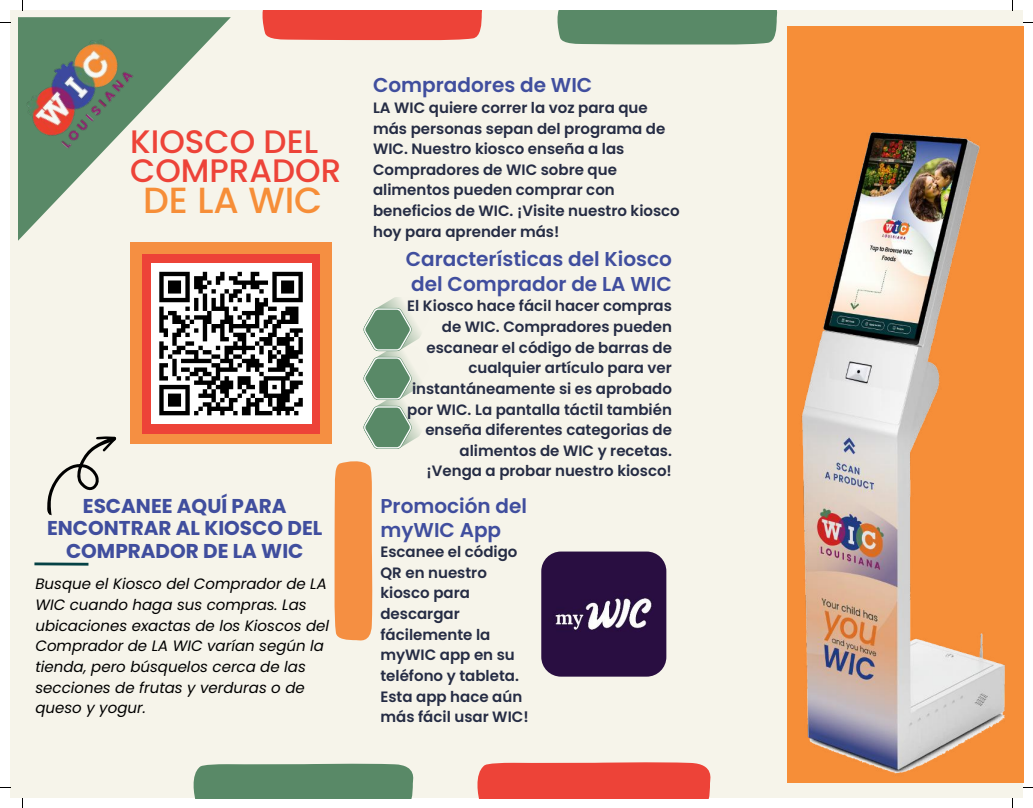
<style>
.page{position:relative;width:1033px;height:808px;background:#fff}
.page>*{position:absolute;margin:0;border:0;box-sizing:border-box;transform-origin:0 0}
.t1{font:500 36.38px "Poppins";color:#f68e38}
.t2{font:500 32.5px/29px "Poppins";color:#ed4338}
.t3{font:600 20px/25.2px "Poppins";color:#404e9e}
.t4{font:700 20px/22.5px "Poppins";color:#404e9e;text-align:center}
.t5{font:600 15px/20.6px "Poppins";color:#252c44}
.t6{font:italic 15px/20.6px "Poppins";color:#000}
</style>
<div class="page">
<div style="left:10px;top:10px;width:1013px;height:788px;background:#f6f4ea"></div>
<div style="left:262px;top:10px;width:220px;height:31px;background:#ed4338"></div>
<svg style="left:334px;top:461px;width:39px;height:180px;background:#f5964e"></svg>
<svg style="left:193px;top:763px;width:221px;height:35px;background:#618e6e"></svg>
<div style="left:477px;top:762px;width:234px;height:36px;background:#ed4338"></div>
<img style="left:541px;top:551px;width:125px;height:125px;border-radius:20px">
<svg style="left:363px;top:297px;width:58px;height:152px"></svg>
<div style="left:787px;top:26px;width:236px;height:756px;background:#f68e38"></div>
<div style="left:557px;top:10px;width:221px;height:35px;background:#598967"></div>
<svg style="left:18px;top:17px;width:213px;height:224px"></svg>
<hr style="left:34px;top:562px;width:54px;height:3px;background:#054145">
<div style="left:130px;top:242px;width:202px;height:202px;background:#f58f42"></div>
<div style="left:143px;top:254px;width:177px;height:179px;background:#ed4338"></div>
<img style="left:787px;top:132px;width:236px;height:651px">
<img style="left:10px;top:10px;width:152px;height:168px">
<svg style="left:47px;top:436px;width:70px;height:80px"></svg>
<div style="left:151px;top:263px;width:160px;height:161px;background:#fff"></div>
<svg style="left:159px;top:271px;width:144px;height:145px"></svg>
<h2 class="t2" style="left:130px;top:127px;width:212px">KIOSCO DEL<br>COMPRADOR</h2>
<h1 class="t1" style="left:143px;top:175px;width:181px">DE LA WIC</h1>
<h3 class="t4" style="left:47px;top:494px;width:277px">ESCANEE AQUÍ PARA<br>ENCONTRAR AL KIOSCO DEL<br>COMPRADOR DE LA WIC</h3>
<p class="t6" style="left:35px;top:574px;width:295px">Busque el Kiosco del Comprador de LA<br>WIC cuando haga sus compras. Las ubicaciones exactas de los Kioscos del<br>Comprador de LA WIC varían según la tienda, pero búsquelos cerca de las secciones de frutas y verduras o de queso y yogur.</p>
<h3 class="t3" style="left:373px;top:73px;width:221px">Compradores de WIC</h3>
<p class="t5" style="left:373px;top:97px;width:308px">LA WIC quiere correr la voz para que más personas sepan del programa de<br>WIC. Nuestro kiosco enseña a las<br>Compradores de WIC sobre que alimentos pueden comprar con beneficios de WIC. ¡Visite nuestro kiosco hoy para aprender más!</p>
<h3 class="t3" style="left:406px;top:246px;width:268px">Características del Kiosco del Comprador de LA WIC</h3>
<p class="t5" style="left:407px;top:296px;width:266px;text-align:right">El Kiosco hace fácil hacer compras de WIC. Compradores pueden escanear el código de barras de cualquier artículo para ver instantáneamente si es aprobado por WIC. La pantalla táctil también enseña diferentes categorias de alimentos de WIC y recetas. ¡Venga a probar nuestro kiosco!</p>
<h3 class="t3" style="left:380px;top:494px;width:148px;line-height:23.5px">Promoción del myWIC App</h3>
<p class="t5" style="left:380px;top:541px;width:150px">Escanee el código<br>QR en nuestro kiosco para descargar fácilemente la myWIC app en su teléfono y tableta.<br>Esta app hace aún más fácil usar WIC!</p>
</div>
